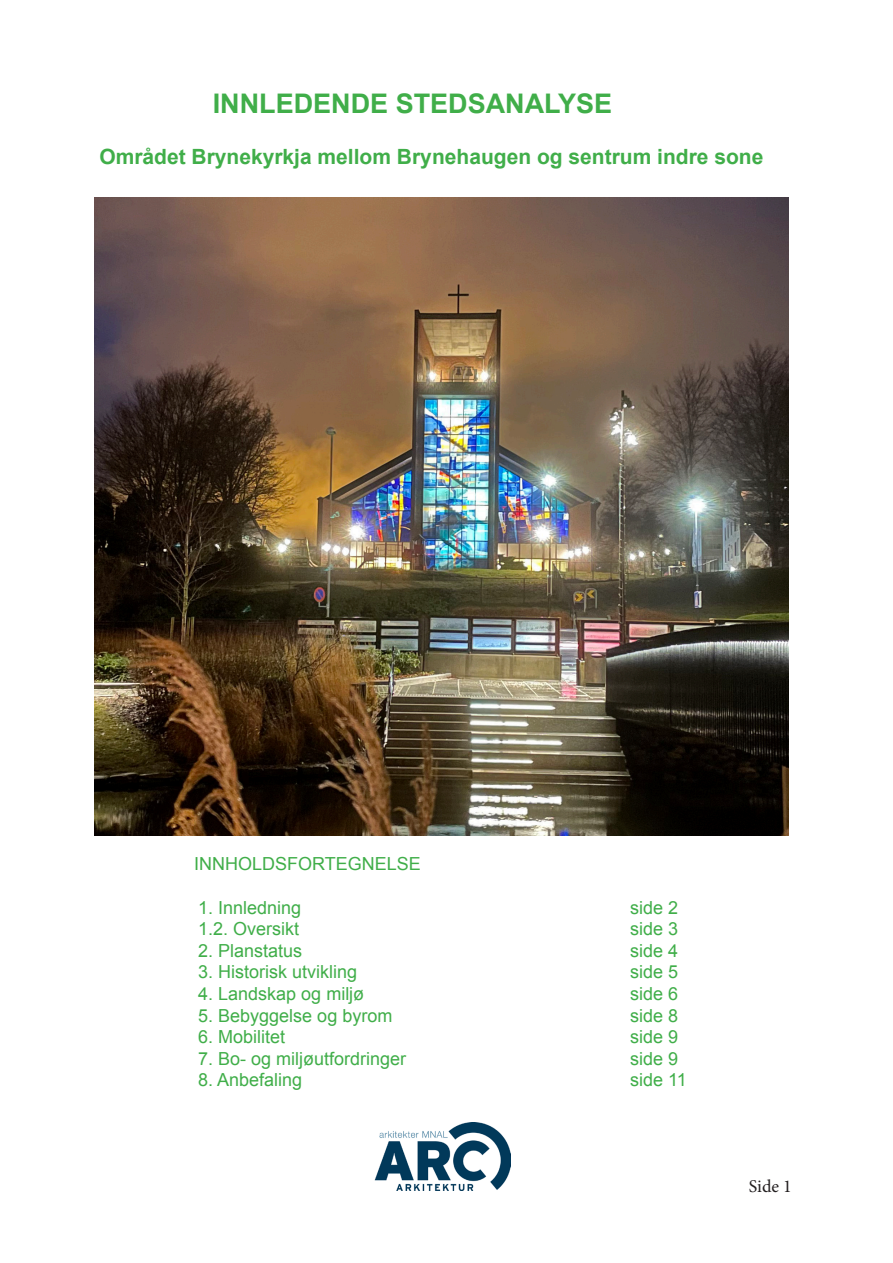
<style>
.page{position:relative;width:893px;height:1263px;background:#fff}
.page>*{position:absolute;margin:0;border:0;box-sizing:border-box;transform-origin:0 0}
.t1{font:700 27px "Arial";color:#40ae49}
.t2{font:700 21px "Arial";color:#40ae49}
.t3{font:18px "Arial";color:#40ae49}
.t4{font:18px "Minion Pro";color:#231f20}
</style>
<div class="page">
<img style="left:95px;top:198px;width:694px;height:638px">
<img style="left:374px;top:1123px;width:136px;height:68px">
<p class="t1" style="left:213px;top:86px;width:401px">INNLEDENDE STEDSANALYSE</p>
<p class="t2" style="left:99px;top:142px;width:666px">Området Brynekyrkja mellom Brynehaugen og sentrum indre sone</p>
<p class="t3" style="left:194px;top:852px;width:228px">INNHOLDSFORTEGNELSE</p>
<p class="t3" style="left:198px;top:895px;width:105px">1. Innledning</p>
<p class="t3" style="left:630px;top:895px;width:50px">side 2</p>
<p class="t3" style="left:198px;top:917px;width:103px">1.2. Oversikt</p>
<p class="t3" style="left:630px;top:917px;width:50px">side 3</p>
<p class="t3" style="left:198px;top:939px;width:106px">2. Planstatus</p>
<p class="t3" style="left:630px;top:939px;width:50px">side 4</p>
<p class="t3" style="left:198px;top:960px;width:161px">3. Historisk utvikling</p>
<p class="t3" style="left:630px;top:960px;width:50px">side 5</p>
<p class="t3" style="left:198px;top:982px;width:168px">4. Landskap og miljø</p>
<p class="t3" style="left:630px;top:982px;width:50px">side 6</p>
<p class="t3" style="left:198px;top:1003px;width:196px">5. Bebyggelse og byrom</p>
<p class="t3" style="left:630px;top:1003px;width:50px">side 8</p>
<p class="t3" style="left:198px;top:1025px;width:89px">6. Mobilitet</p>
<p class="t3" style="left:630px;top:1025px;width:50px">side 9</p>
<p class="t3" style="left:198px;top:1047px;width:210px">7. Bo- og miljøutfordringer</p>
<p class="t3" style="left:630px;top:1047px;width:50px">side 9</p>
<p class="t3" style="left:198px;top:1068px;width:106px">8. Anbefaling</p>
<p class="t3" style="left:630px;top:1068px;width:58px">side 11</p>
<p class="t4" style="left:749px;top:1174px;width:45px">Side 1</p>
</div>
